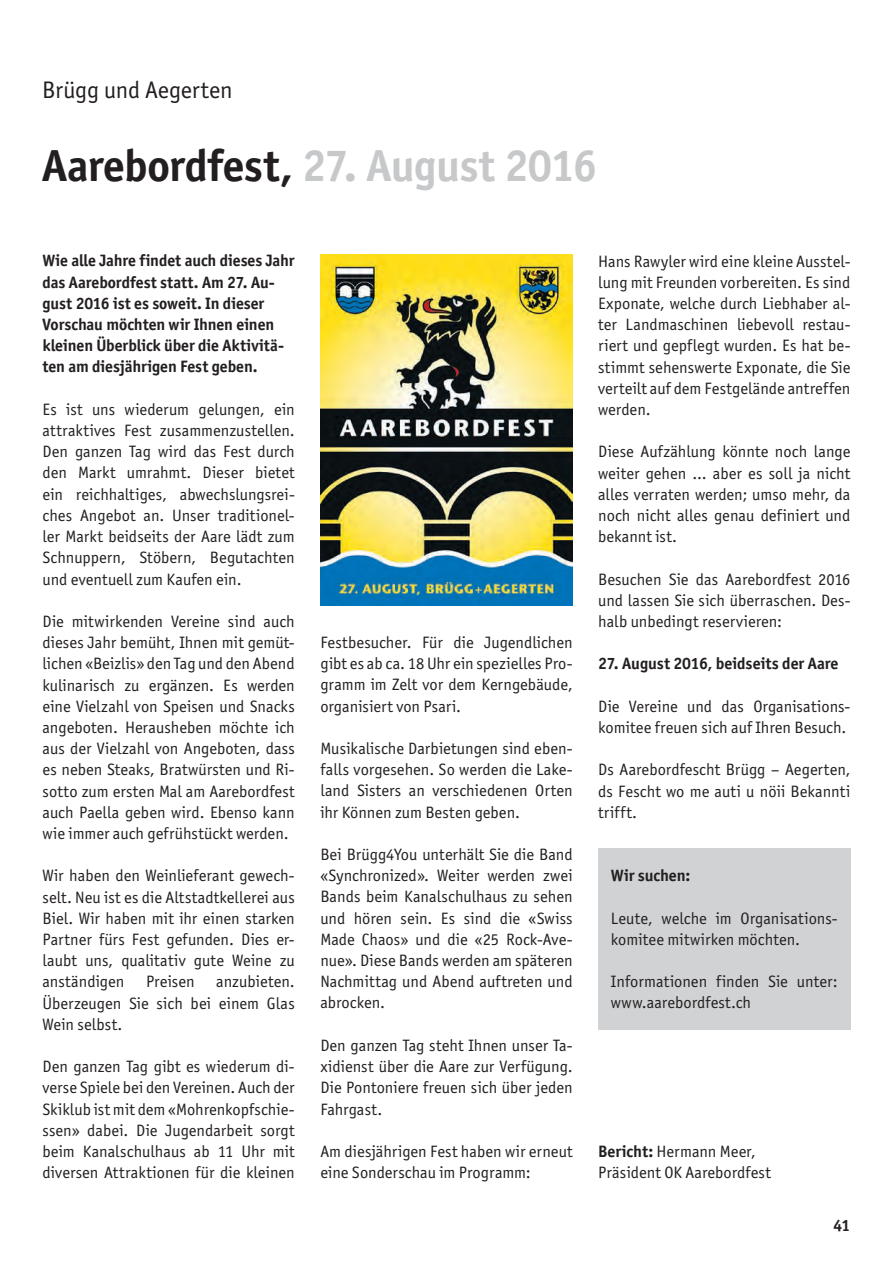
<style>
.page{position:relative;width:893px;height:1263px;background:#fff}
.page>*{position:absolute;margin:0;border:0;box-sizing:border-box;transform-origin:0 0}
.t1{font:700 45px "Officina Sans ITC Std";letter-spacing:-.015em;color:#231f20}
.t2{font:24px "Officina Sans ITC Std";letter-spacing:-.005em;color:#231f20}
.t3{font:16.5px/21.1px "Officina Sans ITC Std";letter-spacing:.005em;color:#231f20;text-align:justify}
.t4{font:700 16.5px/21.1px "Officina Sans ITC Std";letter-spacing:-.005em;color:#231f20}
.s1{color:#c7c8ca}
.s2{font-weight:700}
</style>
<div class="page">
<img style="left:320px;top:255px;width:253px;height:351px">
<div style="left:598px;top:848px;width:252px;height:181px;background:#d1d2d4"></div>
<h2 class="t2" style="left:42px;top:76px;width:192px">Brügg und Aegerten</h2>
<h1 class="t1" style="left:42px;top:138px;width:556px">Aarebordfest, <span class="s1">27. August 2016</span></h1>
<p class="t4" style="left:43px;top:250px;width:253px">Wie alle Jahre findet auch dieses Jahr das Aarebordfest statt. Am 27. Au&shy;gust 2016 ist es soweit. In dieser Vorschau möchten wir Ihnen einen kleinen Überblick über die Aktivitä&shy;ten am diesjährigen Fest geben.</p>
<p class="t3" style="left:42px;top:399px;width:254px;text-align:left">Es ist uns wiederum gelungen, ein attraktives Fest zusammenzustellen.<br>Den ganzen Tag wird das Fest durch den Markt umrahmt. Dieser bietet ein reichhaltiges, abwechslungsrei&shy;ches Angebot an. Unser traditionel&shy;ler Markt beidseits der Aare lädt zum Schnuppern, Stöbern, Begutachten und eventuell zum Kaufen ein.</p>
<p class="t3" style="left:42px;top:611px;width:254px">Die mitwirkenden Vereine sind auch dieses Jahr bemüht, Ihnen mit gemüt&shy;lichen «Beizlis» den Tag und den Abend kulinarisch zu ergänzen. Es werden eine Vielzahl von Speisen und Snacks angeboten. Herausheben möchte ich aus der Vielzahl von Angeboten, dass es neben Steaks, Bratwürsten und Ri&shy;sotto zum ersten Mal am Aarebordfest auch Paella geben wird. Ebenso kann wie immer auch gefrühstückt werden.</p>
<p class="t3" style="left:42px;top:865px;width:254px">Wir haben den Weinlieferant gewech&shy;selt. Neu ist es die Altstadtkellerei aus Biel. Wir haben mit ihr einen starken Partner fürs Fest gefunden. Dies er&shy;laubt uns, qualitativ gute Weine zu anständigen</p>
<p class="t3" style="left:42px;top:971px;width:254px;text-align:left;text-indent:174px">anzubieten.<br>Überzeugen Sie sich bei einem Glas<br>Wein selbst.</p>
<p class="t3" style="left:42px;top:1056px;width:254px">Den ganzen Tag gibt es wiederum di&shy;verse Spiele bei den Vereinen. Auch der Skiklub ist mit dem «Mohrenkopfschie&shy;ssen» dabei. Die Jugendarbeit sorgt beim Kanalschulhaus ab 11 Uhr mit diversen Attraktionen für die kleinen</p>
<p class="t3" style="left:146px;top:971px;width:50px">Preisen</p>
<p class="t3" style="left:320px;top:632px;width:254px">Festbesucher. Für die Jugendlichen gibt es ab ca. 18 Uhr ein spezielles Pro&shy;gramm im Zelt vor dem Kerngebäude, organisiert von Psari.</p>
<p class="t3" style="left:320px;top:738px;width:254px">Musikalische Darbietungen sind eben&shy;falls vorgesehen. So werden die Lake&shy;land Sisters an verschiedenen Orten ihr Können zum Besten geben.</p>
<p class="t3" style="left:320px;top:844px;width:254px">Bei Brügg4You unterhält Sie die Band «Synchronized». Weiter werden zwei Bands beim Kanalschulhaus zu sehen und hören sein. Es sind die «Swiss Made Chaos» und die «25 Rock-Ave&shy;nue». Diese Bands werden am späteren Nachmittag und Abend auftreten und abrocken.</p>
<p class="t3" style="left:320px;top:1035px;width:254px;text-align:left">Den ganzen Tag steht Ihnen unser Ta&shy;xidienst über die Aare zur Verfügung.<br>Die Pontoniere freuen sich über jeden<br>Fahrgast.</p>
<p class="t3" style="left:320px;top:1141px;width:254px">Am diesjährigen Fest haben wir erneut eine Sonderschau im Programm:</p>
<p class="t3" style="left:598px;top:250px;width:254px">Hans Rawyler wird eine kleine Ausstel&shy;lung mit Freunden vorbereiten. Es sind Exponate, welche durch Liebhaber al&shy;ter Landmaschinen liebevoll restau&shy;riert und gepflegt wurden. Es hat be&shy;stimmt sehenswerte Exponate, die Sie verteilt auf dem Festgelände antreffen werden.</p>
<p class="t3" style="left:598px;top:441px;width:254px">Diese Aufzählung könnte noch lange weiter gehen ... aber es soll ja nicht alles verraten werden; umso mehr, da noch nicht alles genau definiert und bekannt ist.</p>
<p class="t3" style="left:598px;top:568px;width:254px">Besuchen Sie das Aarebordfest 2016 und lassen Sie sich überraschen. Des&shy;halb unbedingt reservieren:</p>
<p class="t4" style="left:598px;top:653px;width:242px">27. August 2016, beidseits der Aare</p>
<p class="t3" style="left:598px;top:696px;width:254px">Die Vereine und das Organisations&shy;komitee freuen sich auf Ihren Besuch.</p>
<p class="t3" style="left:598px;top:759px;width:254px">Ds Aarebordfescht Brügg – Aegerten, ds Fescht wo me auti u nöii Bekannti trifft.</p>
<p class="t4" style="left:611px;top:865px;width:81px">Wir suchen:</p>
<p class="t3" style="left:611px;top:907px;width:228px">Leute, welche im Organisations&shy;komitee mitwirken möchten.</p>
<p class="t3" style="left:611px;top:971px;width:228px">Informationen finden Sie unter: www.aarebordfest.ch</p>
<p class="t3" style="left:598px;top:1140px;width:174px"><span class="s2">Bericht:</span> Hermann Meer,<br>Präsident OK Aarebordfest</p>
<p class="t4" style="left:833px;top:1215px;width:18px">41</p>
</div>
